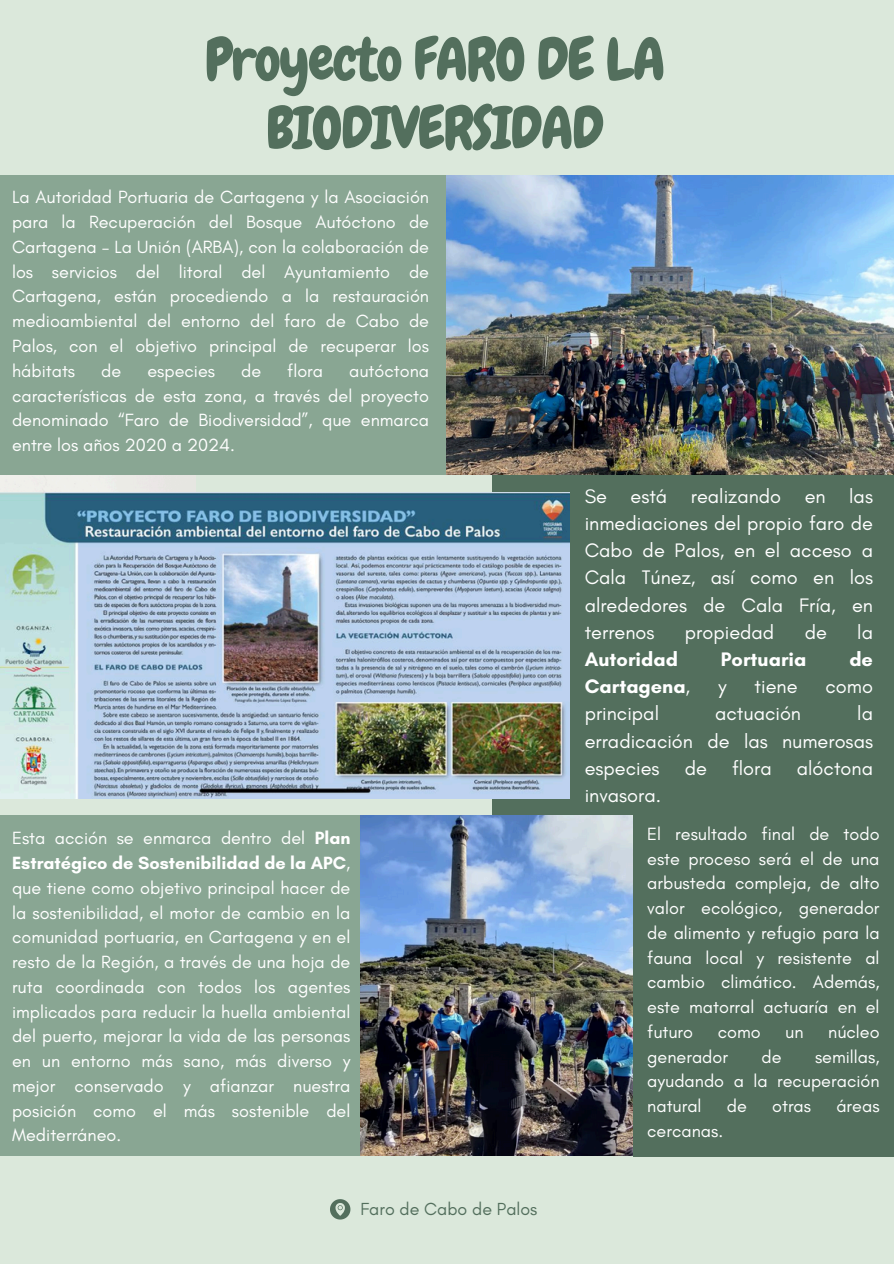
<style>
.page{position:relative;width:894px;height:1264px;background:#fff}
.page>*{position:absolute;margin:0;border:0;box-sizing:border-box;transform-origin:0 0}
.t1{font:58.5px/68.7px "Chewy";letter-spacing:-.025em;color:#536f5d;text-align:center}
.t2{font:19.95px/27.2px "Glacial Indifference";color:#fff;text-align:justify}
.t3{font:700 19.95px "Glacial Indifference";color:#fff}
.t4{font:18px/24.8px "Glacial Indifference";color:#fff;text-align:justify}
.t5{font:17.85px "Glacial Indifference";color:#536f5d}
.s1{font-weight:700}
.s2{font-weight:400}
</style>
<div class="page">
<div style="left:0;top:0;width:893px;height:1263px;background:#dbe8db"></div>
<div style="left:492px;top:475px;width:401px;height:340px;background:#536f5d"></div>
<img style="left:0;top:475px;width:195px;height:17px">
<svg style="left:330px;top:1199px;width:20px;height:20px"></svg>
<div style="left:0;top:815px;width:367px;height:341px;background:#89a693"></div>
<div style="left:632px;top:815px;width:261px;height:341px;background:#536f5d"></div>
<img style="left:360px;top:815px;width:272px;height:340px">
<div style="left:0;top:175px;width:449px;height:300px;background:#89a693"></div>
<img style="left:446px;top:175px;width:447px;height:300px">
<img style="left:0;top:492px;width:569px;height:306px">
<h2 class="t1" style="left:205px;top:25px;width:462px">Proyecto FARO DE LA<br>BIODIVERSIDAD</h2>
<h2 class="t4" style="left:12px;top:185px;width:418px">La Autoridad Portuaria de Cartagena y la Asociación para la Recuperación del Bosque Autóctono de Cartagena – La Unión (ARBA), con la colaboración de los servicios del litoral del Ayuntamiento de Cartagena, están procediendo a la restauración medioambiental del entorno del faro de Cabo de Palos, con el objetivo principal de recuperar los hábitats</h2>
<h2 class="t4" style="left:101px;top:358px;width:22px">de</h2>
<h2 class="t4" style="left:147px;top:358px;width:69px">especies</h2>
<h2 class="t4" style="left:241px;top:358px;width:22px">de</h2>
<h2 class="t4" style="left:287px;top:358px;width:37px">flora</h2>
<h2 class="t4" style="left:12px;top:358px;width:418px;text-indent:337px">autóctona características de esta zona, a través del proyecto denominado “Faro de Biodiversidad”, que enmarca entre los años 2020 a 2024.</h2>
<h2 class="t4" style="left:12px;top:825px;width:340px">Esta acción se enmarca dentro del <span class="s1">Plan Estratégico de Sostenibilidad de la APC</span>, que tiene como objetivo principal hacer de la sostenibilidad, el motor de cambio en la comunidad portuaria, en Cartagena y en el resto de la Región, a través de una hoja de ruta coordinada con todos los agentes implicados para reducir la huella ambiental del puerto, mejorar la vida de las personas en un entorno más sano, más diverso y mejor conservado y afianzar nuestra posición como el más sostenible del Mediterráneo.</h2>
<h2 class="t5" style="left:360px;top:1198px;width:178px">Faro de Cabo de Palos</h2>
<p class="t2" style="left:584px;top:482px;width:290px">Se está realizando en las inmediaciones del propio faro de Cabo de Palos, en el acceso a Cala Túnez, así como en los alrededores de Cala Fría, en terrenos</p>
<p class="t2" style="left:684px;top:618px;width:91px">propiedad</p>
<p class="t2" style="left:804px;top:618px;width:24px">de</p>
<p class="t2" style="left:857px;top:618px;width:17px">la</p>
<p class="t3" style="left:584px;top:647px;width:95px">Autoridad</p>
<p class="t3" style="left:720px;top:647px;width:87px">Portuaria</p>
<p class="t3" style="left:849px;top:647px;width:25px">de</p>
<p class="t3" style="left:584px;top:674px;width:107px">Cartagena<span class="s2">,</span></p>
<p class="t2" style="left:718px;top:672px;width:10px">y</p>
<p class="t2" style="left:754px;top:672px;width:44px">tiene</p>
<p class="t2" style="left:825px;top:672px;width:49px">como</p>
<p class="t2" style="left:584px;top:699px;width:76px">principal</p>
<p class="t2" style="left:715px;top:699px;width:87px">actuación</p>
<p class="t2" style="left:584px;top:699px;width:290px;text-indent:272px">la erradicación de las numerosas especies</p>
<p class="t2" style="left:684px;top:754px;width:24px">de</p>
<p class="t2" style="left:731px;top:754px;width:41px">flora</p>
<p class="t2" style="left:796px;top:754px;width:78px">alóctona</p>
<p class="t2" style="left:584px;top:781px;width:78px">invasora.</p>
<p class="t4" style="left:647px;top:821px;width:234px">El resultado final de todo este proceso será el de una arbusteda compleja, de alto valor ecológico, generador de alimento y refugio para la fauna local y resistente al cambio climático. Además, este matorral actuaría en el futuro</p>
<p class="t4" style="left:717px;top:1019px;width:44px">como</p>
<p class="t4" style="left:785px;top:1019px;width:20px">un</p>
<p class="t4" style="left:827px;top:1019px;width:53px">núcleo</p>
<p class="t4" style="left:647px;top:1044px;width:82px">generador</p>
<p class="t4" style="left:761px;top:1044px;width:22px">de</p>
<p class="t4" style="left:647px;top:1044px;width:234px;text-indent:168px">semillas, ayudando a la recuperación natural</p>
<p class="t4" style="left:726px;top:1093px;width:22px">de</p>
<p class="t4" style="left:772px;top:1093px;width:40px">otras</p>
<p class="t4" style="left:836px;top:1093px;width:45px">áreas</p>
<p class="t4" style="left:647px;top:1118px;width:77px">cercanas.</p>
</div>
